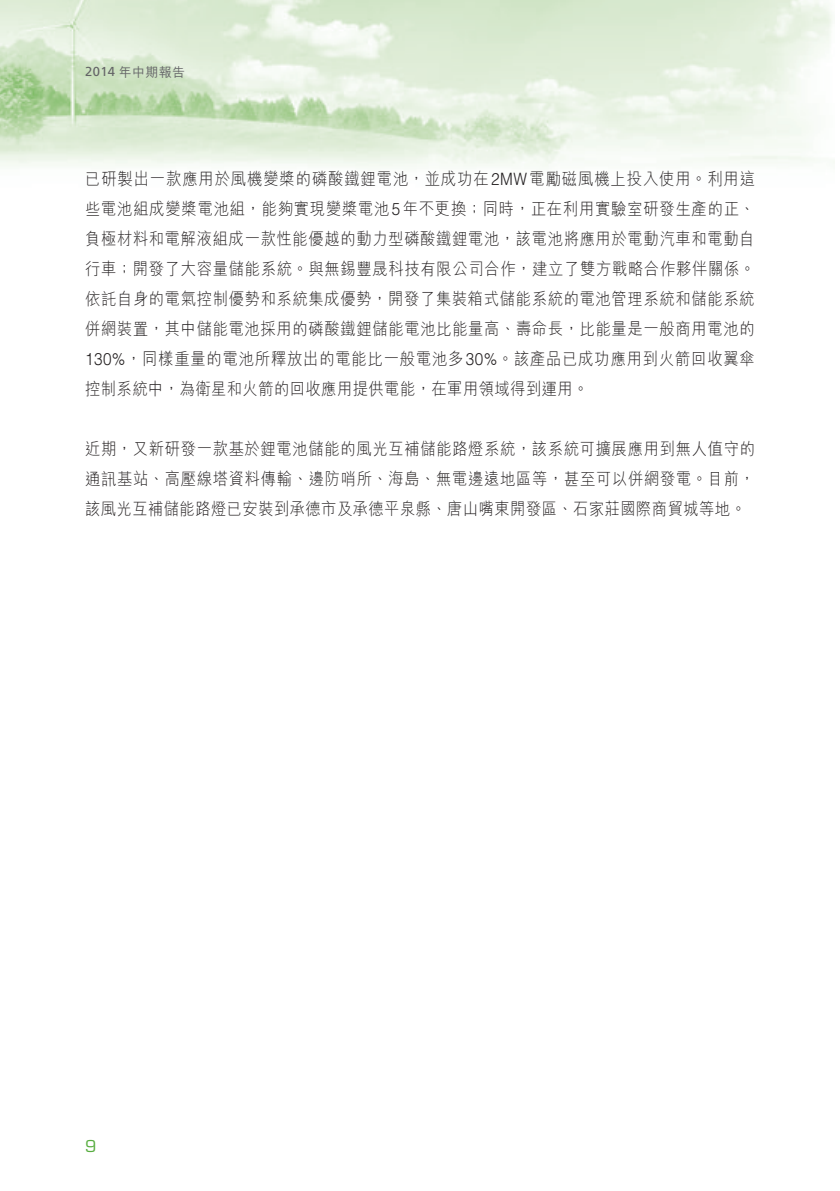
<style>
.page{position:relative;width:840px;height:1191px;background:#fff}
.page>*{position:absolute;margin:0;border:0;box-sizing:border-box;transform-origin:0 0}
._1__內文{font:300 17px/30px "M Hei HK";letter-spacing:.03em;color:#231f20;text-align:justify;scale:.9 1}
.t1{font:16px "Eurostile LT Std";color:#58ad40}
.t2{font:500 13px "M Hei HK";letter-spacing:.03em;color:#636366}
.s1{font-family:"Frutiger LT Std";font-weight:400}
.s2{font-family:"Helvetica LT Std"}
</style>
<div class="page">
<img style="left:0;top:0;width:833px;height:167px">
<p class="t2" style="left:85px;top:63px;width:102px"><span class="s1">2014</span> 年中期報告</p>
<p class="_1__內文" style="left:85px;top:164px;width:745px">已研製出一款應用於風機變槳的磷酸鐵鋰電池，並成功在<span class="s2">2MW</span>電勵磁風機上投入使用。利用這些電池組成變槳電池組，能夠實現變槳電池<span class="s2">5</span>年不更換；同時，正在利用實驗室研發生產的正、負極材料和電解液組成一款性能優越的動力型磷酸鐵鋰電池，該電池將應用於電動汽車和電動自行車；開發了大容量儲能系統。與無錫豐晟科技有限公司合作，建立了雙方戰略合作夥伴關係。依託自身的電氣控制優勢和系統集成優勢，開發了集裝箱式儲能系統的電池管理系統和儲能系統併網裝置，其中儲能電池採用的磷酸鐵鋰儲能電池比能量高、壽命長，比能量是一般商用電池的<span class="s2">130%</span>，同樣重量的電池所釋放出的電能比一般電池多<span class="s2">30%</span>。該產品已成功應用到火箭回收翼傘控制系統中，為衛星和火箭的回收應用提供電能，在軍用領域得到運用。</p>
<p class="_1__內文" style="left:85px;top:434px;width:745px">近期，又新研發一款基於鋰電池儲能的風光互補儲能路燈系統，該系統可擴展應用到無人值守的通訊基站、高壓線塔資料傳輸、邊防哨所、海島、無電邊遠地區等，甚至可以併網發電。目前，該風光互補儲能路燈已安裝到承德市及承德平泉縣、唐山嘴東開發區、石家莊國際商貿城等地。</p>
<p class="t1" style="left:85px;top:1136px;width:13px">9</p>
</div>
